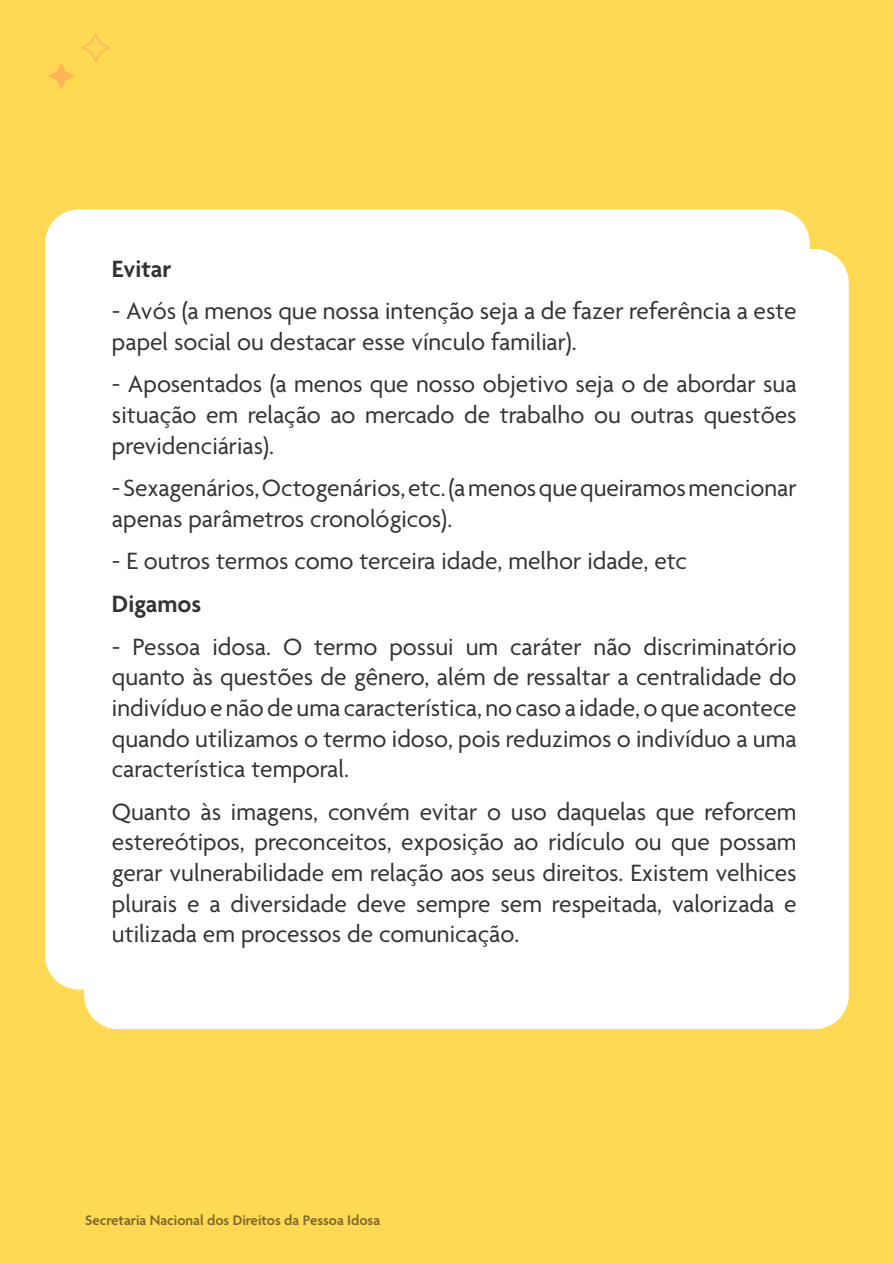
<style>
.page{position:relative;width:893px;height:1263px;background:#ffd954}
.page>*{position:absolute;margin:0;border:0;box-sizing:border-box;transform-origin:0 0}
.t1{font:25.5px/30.6px "Agenda";color:#333;text-align:justify}
.t2{font:600 25.5px "Agenda";color:#333}
.t3{font:600 15px "Agenda";color:#806c2a}
</style>
<div class="page">
<svg style="left:48px;top:33px;width:62px;height:56px"></svg>
<div style="left:45px;top:209px;width:765px;height:780px;background:#fff;border-radius:34px"></div>
<div style="left:84px;top:249px;width:765px;height:780px;background:#fff;border-radius:34px"></div>
<p class="t2" style="left:112px;top:255px;width:61px">Evitar</p>
<p class="t1" style="left:112px;top:297px;width:686px">- Avós (a menos que nossa intenção seja a de fazer referência a este papel social ou destacar esse vínculo familiar).</p>
<p class="t1" style="left:112px;top:371px;width:686px">- Aposentados (a menos que nosso objetivo seja o de abordar sua situação em relação ao mercado de trabalho ou outras questões previdenciárias).</p>
<p class="t1" style="left:112px;top:474px;width:686px">- Sexagenários, Octogenários, etc. (a menos que queiramos mencionar apenas parâmetros cronológicos).</p>
<p class="t1" style="left:112px;top:548px;width:577px">- E outros termos como terceira idade, melhor idade, etc</p>
<p class="t2" style="left:112px;top:590px;width:91px">Digamos</p>
<p class="t1" style="left:112px;top:633px;width:686px">- Pessoa idosa. O termo possui um caráter não discriminatório quanto às questões de gênero, além de ressaltar a centralidade do indivíduo e não de uma característica, no caso a idade, o que acontece quando utilizamos o termo idoso, pois reduzimos o indivíduo a uma característica temporal.</p>
<p class="t1" style="left:112px;top:798px;width:686px">Quanto às imagens, convém evitar o uso daquelas que reforcem estereótipos, preconceitos, exposição ao ridículo ou que possam gerar vulnerabilidade em relação aos seus direitos. Existem velhices plurais e a diversidade deve sempre sem respeitada, valorizada e utilizada em processos de comunicação.</p>
<p class="t3" style="left:85px;top:1212px;width:297px">Secretaria Nacional dos Direitos da Pessoa Idosa</p>
</div>
